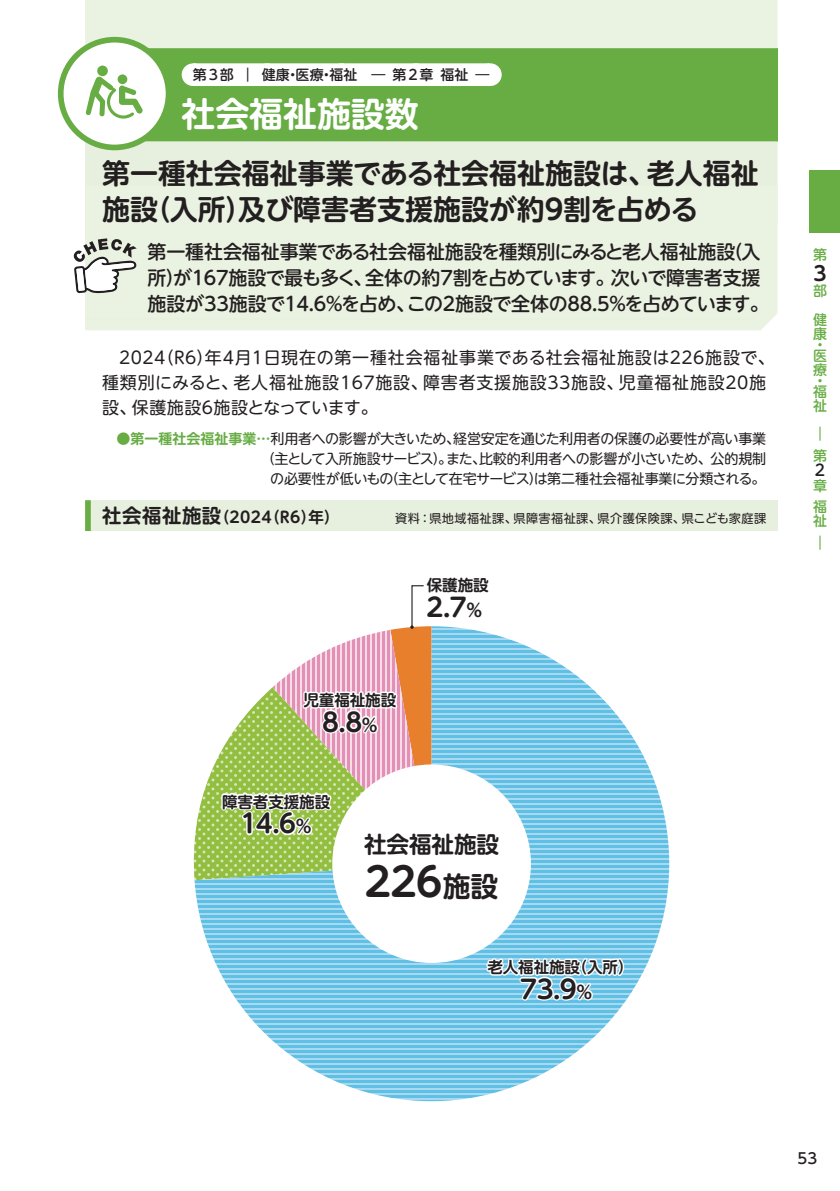
<style>
.page{position:relative;width:840px;height:1191px;background:#fff}
.page>*{position:absolute;margin:0;border:0;box-sizing:border-box;transform-origin:0 0}
.t1{font:500 62.4px "UD Shin M Go Pro";color:#67ad44}
.t2{font:700 39.6px "UD Shin M Go Pro De";color:#231f20}
.t3{font:700 34px "UD Shin M Go Pro De";letter-spacing:-.005em;color:#fff}
.t4{font:700 28px/36px "UD Shin M Go Pro De";letter-spacing:-.005em;color:#231f20}
.t5{font:700 25.6px "UD Shin M Go Pro De";color:#231f20}
.t6{font:700 22.6px "UD Shin M Go Pro De";letter-spacing:-.01em;color:#231f20}
.t7{font:700 19.8px "UD Shin M Go Pro De";color:#231f20}
.t8{font:500 19px/26px "UD Shin M Go Pro";letter-spacing:-.02em;color:#231f20}
.t9{font:17px/25.4px "UD Shin M Go Pro";letter-spacing:.045em;color:#231f20}
.t10{font:700 15.6px "UD Shin M Go Pro De";letter-spacing:-.01em;color:#231f20}
.t11{font:500 15.6px "UD Shin M Go Pro";color:#231f20}
.t12{font:500 14.8px "UD Shin Go Pro";color:#231f20}
.t13{font:14px/20px "UD Shin M Go Pro";letter-spacing:-.02em;color:#231f20;text-align:right}
.t14{font:500 14px "UD Shin M Go Pro";letter-spacing:.06em;color:#231f20}
.t15{font:500 14px/10.8px "UD Shin M Go Pro";color:#67ad44}
.t16{font:12.2px "UD Shin M Go Pro";letter-spacing:.03em;color:#231f20}
.s1{font-family:"UD Shin M Go Pro De";font-weight:700;color:#67ad44}
.s2{font-size:19.4px}
.s3{font-size:17.8px}
.s4{font-size:27.8px}
</style>
<div class="page">
<svg style="left:194px;top:634px;width:475px;height:467px"></svg>
<svg style="left:220px;top:585px;width:272px;height:278px"></svg>
<svg style="left:484px;top:901px;width:141px;height:101px"></svg>
<div style="left:332px;top:764px;width:198px;height:199px;background:#fff;border-radius:50%"></div>
<div style="left:85px;top:48px;width:692px;height:40px;background:#67ad44"></div>
<div style="left:85px;top:0;width:692px;height:48px;background:#eaf2e2"></div>
<div style="left:193px;top:63px;width:296px;height:23px;background:#fff"></div>
<svg style="left:267px;top:63px;width:185px;height:1px"></svg>
<svg style="left:489px;top:63px;width:1px;height:23px"></svg>
<div style="left:85px;top:88px;width:692px;height:54px;background:#67ad44"></div>
<div style="left:85px;top:142px;width:692px;height:44px;background:#e7efde"></div>
<div style="left:85px;top:186px;width:692px;height:144px;background:#eaf2e2"></div>
<hr style="left:85px;top:319px;width:669px;height:1px;background:#e7efde">
<div style="left:85px;top:500px;width:692px;height:31px;background:#e7efde"></div>
<div style="left:85px;top:500px;width:6px;height:31px;background:#67ad44"></div>
<svg style="left:74px;top:238px;width:63px;height:56px"></svg>
<div style="left:61px;top:40px;width:107px;height:107px;background:#fff;border-radius:50%"></div>
<svg style="left:85px;top:76px;width:58px;height:43px"></svg>
<div style="left:117px;top:74px;width:10px;height:10px;background:#67ad44;border-radius:50%"></div>
<div style="left:97px;top:66px;width:11px;height:10px;background:#67ad44;border-radius:50%"></div>
<div style="left:58px;top:37px;width:113px;height:113px;border:6px solid #67ad44;border-radius:50%"></div>
<p class="t14" style="left:193px;top:64px;width:298px">第3部 ｜ 健康・医療・福祉 ― 第2章 福祉 ―</p>
<h3 class="t3" style="left:181px;top:87px;width:238px">社会福祉施設数</h3>
<h3 class="t4" style="left:102px;top:154px;width:657px">第一種社会福祉事業である社会福祉施設は、老人福祉施設（入所）及び障害者支援施設が約9割を占める</h3>
<h3 class="t8" style="left:147px;top:238px;width:622px">第一種社会福祉事業である社会福祉施設を種類別にみると老人福祉施設（入所）が167施設で最も多く、全体の約7割を占めています。次いで障害者支援施設が33施設で14.6％を占め、この2施設で全体の88.5％を占めています。</h3>
<p class="t9" style="left:102px;top:344px;width:673px;text-indent:17px">2024（R6）年4月1日現在の第一種社会福祉事業である社会福祉施設は226施設で、種類別にみると、老人福祉施設167施設、障害者支援施設33施設、児童福祉施設20施設、保護施設6施設となっています。</p>
<p class="t13" style="left:116px;top:428px;width:651px"><span class="s1">●第一種社会福祉事業…</span>利用者への影響が大きいため、経営安定を通じた利用者の保護の必要性が高い事業（主として入所施設サービス）。また、比較的利用者への影響が小さいため、公的規制<br>の必要性が低いもの（主として在宅サービス）は第二種社会福祉事業に分類される。</p>
<p class="t10" style="left:102px;top:504px;width:239px"><span class="s2">社会福祉施設</span>（2024（R6）年）</p>
<p class="t16" style="left:395px;top:508px;width:372px">資料：県地域福祉課、県障害福祉課、県介護保険課、県こども家庭課</p>
<p class="t10" style="left:426px;top:572px;width:63px">保護施設</p>
<h3 class="t5" style="left:426px;top:586px;width:57px">2.7<span class="s3">%</span></h3>
<h1 class="t1" style="left:788px;top:151px;width:64px">█</h1>
<p class="t15" style="left:812px;top:249px;width:15px">第</p>
<p class="t15" style="left:812px;top:276px;width:15px;line-height:28.6px">部健</p>
<p class="t15" style="left:812px;top:328px;width:15px">康・医</p>
<p class="t15" style="left:812px;top:363px;width:15px">療・福</p>
<p class="t15" style="left:812px;top:390px;width:15px;line-height:28.6px">祉︱</p>
<p class="t15" style="left:812px;top:449px;width:15px">第</p>
<p class="t11" style="left:814px;top:458px;width:12px">2</p>
<p class="t15" style="left:812px;top:474px;width:15px;line-height:21.6px">章福</p>
<p class="t15" style="left:812px;top:509px;width:15px;line-height:21.6px">祉︱</p>
<h3 class="t7" style="left:813px;top:257px;width:15px">3</h3>
<p class="t10" style="left:303px;top:687px;width:94px">児童福祉施設</p>
<h3 class="t5" style="left:322px;top:701px;width:57px">8.8<span class="s3">%</span></h3>
<p class="t10" style="left:222px;top:789px;width:110px">障害者支援施設</p>
<h3 class="t5" style="left:240px;top:802px;width:73px">14.6<span class="s3">%</span></h3>
<h3 class="t6" style="left:364px;top:826px;width:136px">社会福祉施設</h3>
<h2 class="t2" style="left:364px;top:849px;width:135px">226<span class="s4">施設</span></h2>
<p class="t10" style="left:487px;top:954px;width:147px">老人福祉施設（入所）</p>
<h3 class="t5" style="left:520px;top:968px;width:73px">73.9<span class="s3">%</span></h3>
<p class="t12" style="left:797px;top:1146px;width:21px">53</p>
</div>
